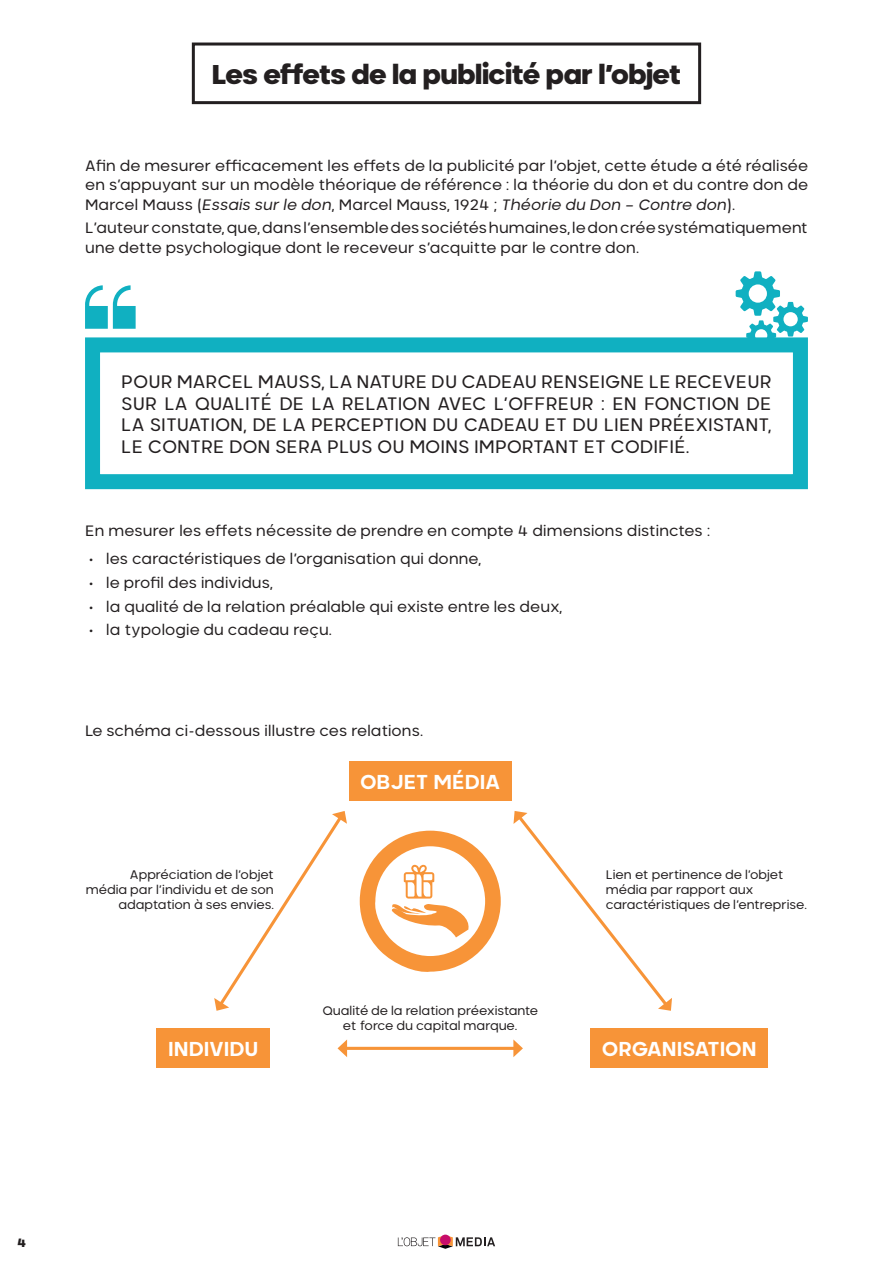
<style>
.page{position:relative;width:893px;height:1263px;background:#fff}
.page>*{position:absolute;margin:0;border:0;box-sizing:border-box;transform-origin:0 0}
.t1{font:27px "Neometric Alt Black";letter-spacing:-.02em;color:#231f20}
.t2{font:700 20.1px "Neometric";color:#fff}
.t3{font:18px/21.6px "Neometric";color:#231f20;text-align:justify}
.t4{font:15px/19.5px "Neometric";letter-spacing:.01em;color:#231f20;text-align:justify}
.t5{font:12.3px/14.9px "Neometric";color:#231f20}
.t6{font:12px "Neometric Alt Black";color:#231f20}
.s1{font-style:italic}
</style>
<div class="page">
<div style="left:590px;top:1029px;width:178px;height:39px;background:#f79438"></div>
<div style="left:157px;top:1029px;width:113px;height:39px;background:#f79438"></div>
<svg style="left:360px;top:831px;width:141px;height:141px"></svg>
<div style="left:349px;top:762px;width:163px;height:39px;background:#f79438"></div>
<hr style="left:344px;top:1047px;width:172px;height:3px;background:#f79438">
<svg style="left:338px;top:1039px;width:9px;height:18px"></svg>
<svg style="left:513px;top:1039px;width:10px;height:18px"></svg>
<svg style="left:513px;top:811px;width:159px;height:200px"></svg>
<svg style="left:214px;top:811px;width:133px;height:200px"></svg>
<div style="left:192px;top:43px;width:509px;height:61px;border:3px solid #231f20"></div>
<div style="left:85px;top:337px;width:723px;height:152px;border:15px solid #10b0c1"></div>
<svg style="left:85px;top:285px;width:51px;height:44px"></svg>
<svg style="left:736px;top:271px;width:72px;height:79px"></svg>
<svg style="left:397px;top:1234px;width:98px;height:15px"></svg>
<h1 class="t1" style="left:212px;top:56px;width:471px">Les effets de la publicité par l’objet</h1>
<p class="t4" style="left:85px;top:155px;width:725px">Afin de mesurer efficacement les effets de la publicité par l’objet, cette étude a été réalisée en s’appuyant sur un modèle théorique de référence : la théorie du don et du contre don de Marcel Mauss (<span class="s1">Essais sur le don</span>, Marcel Mauss, 1924 ; <span class="s1">Théorie du Don – Contre don</span>).</p>
<p class="t4" style="left:85px;top:218px;width:724px">L’auteur constate, que, dans l’ensemble des sociétés humaines, le don crée systématiquement une dette psychologique dont le receveur s’acquitte par le contre don.</p>
<p class="t3" style="left:121px;top:370px;width:652px">POUR MARCEL MAUSS, LA NATURE DU CADEAU RENSEIGNE LE RECEVEUR SUR LA QUALITÉ DE LA RELATION AVEC L’OFFREUR : EN FONCTION DE LA SITUATION, DE LA PERCEPTION DU CADEAU ET DU LIEN PRÉEXISTANT, LE CONTRE DON SERA PLUS OU MOINS IMPORTANT ET CODIFIÉ.</p>
<p class="t4" style="left:85px;top:520px;width:627px">En mesurer les effets nécessite de prendre en compte 4 dimensions distinctes :</p>
<p class="t4" style="left:89px;top:548px;width:394px">• les caractéristiques de l’organisation qui donne,</p>
<p class="t4" style="left:89px;top:572px;width:185px">• le profil des individus,</p>
<p class="t4" style="left:89px;top:596px;width:475px">• la qualité de la relation préalable qui existe entre les deux,</p>
<p class="t4" style="left:89px;top:620px;width:244px">• la typologie du cadeau reçu.</p>
<p class="t4" style="left:85px;top:720px;width:340px">Le schéma ci-dessous illustre ces relations.</p>
<p class="t5" style="left:86px;top:867px;width:190px;text-align:right">Appréciation de l’objet média par l’individu et de son adaptation à ses envies.</p>
<h2 class="t2" style="left:360px;top:769px;width:141px">OBJET MÉDIA</h2>
<p class="t5" style="left:322px;top:1003px;width:217px;text-align:center">Qualité de la relation préexistante et force du capital marque.</p>
<p class="t5" style="left:606px;top:867px;width:203px">Lien et pertinence de l’objet média par rapport aux caractéristiques de l’entreprise.</p>
<h2 class="t2" style="left:168px;top:1036px;width:92px">INDIVIDU</h2>
<h2 class="t2" style="left:602px;top:1036px;width:156px">ORGANISATION</h2>
<p class="t6" style="left:17px;top:1234px;width:11px">4</p>
</div>
